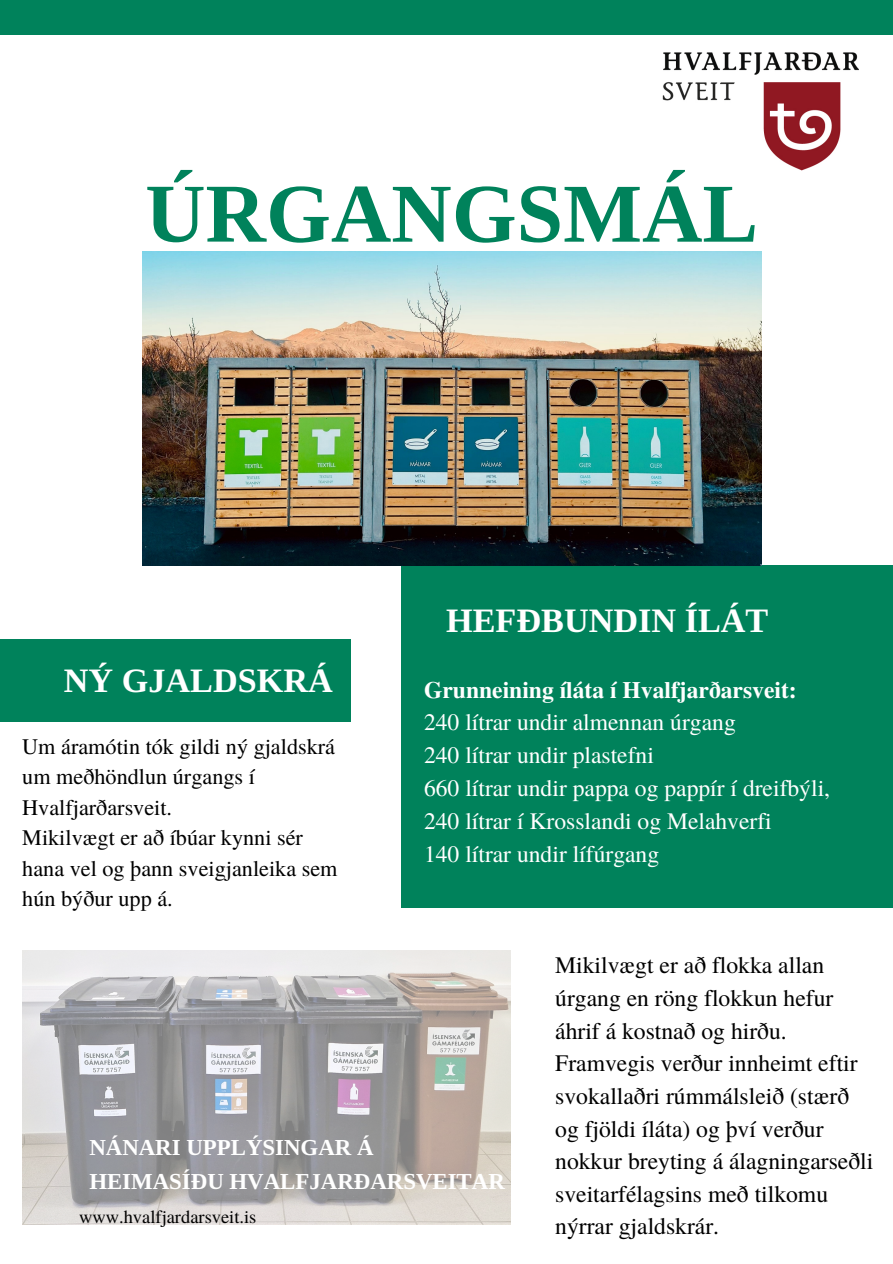
<style>
.page{position:relative;width:893px;height:1264px;background:#fff}
.page>*{position:absolute;margin:0;border:0;box-sizing:border-box;transform-origin:0 0}
.t1{font:700 83.55px "Libra Serif Modern";color:#00825b}
.t2{font:700 34.2px "Libra Serif Modern";color:#fff}
.t3{font:23.55px/32.7px "Te X Gyre Termes";color:#000}
.t4{font:23.55px/32.8px "Te X Gyre Termes";color:#fff}
.t5{font:700 22.8px/33.8px "Libra Serif Modern";color:#fff}
.t6{font:22.2px/30.3px "Te X Gyre Termes";color:#000}
.t7{font:18.45px "Te X Gyre Termes";color:#000}
.s1{font-weight:700}
</style>
<div class="page">
<div style="left:0;top:0;width:892px;height:35px;background:#00825b"></div>
<div style="left:402px;top:566px;width:490px;height:342px;background:#00825b"></div>
<div style="left:0;top:639px;width:350px;height:82px;background:#00825b"></div>
<img style="left:142px;top:252px;width:619px;height:313px">
<img style="left:22px;top:950px;width:489px;height:274px">
<img style="left:662px;top:52px;width:196px;height:119px">
<p class="t1" style="left:145px;top:166px;width:614px">ÚRGANGSMÁL</p>
<h2 class="t2" style="left:64px;top:661px;width:270px">NÝ GJALDSKRÁ</h2>
<h4 class="t6" style="left:22px;top:730px;width:317px">Um áramótin tók gildi ný gjaldskrá um meðhöndlun úrgangs í<br>Hvalfjarðarsveit.<br>Mikilvægt er að íbúar kynni sér hana vel og þann sveigjanleika sem hún býður upp á.</h4>
<h2 class="t2" style="left:446px;top:601px;width:323px">HEFÐBUNDIN ÍLÁT</h2>
<h4 class="t4" style="left:424px;top:672px;width:407px"><span class="s1">Grunneining íláta í Hvalfjarðarsveit:<br></span>240 lítrar undir almennan úrgang<br>240 lítrar undir plastefni<br>660 lítrar undir pappa og pappír í dreifbýli, 240 lítrar í Krosslandi og Melahverfi<br>140 lítrar undir lífúrgang</h4>
<h3 class="t5" style="left:89px;top:1130px;width:417px">NÁNARI UPPLÝSINGAR Á<br>HEIMASÍÐU HVALFJARÐARSVEITAR</h3>
<p class="t7" style="left:79px;top:1202px;width:179px">www.hvalfjardarsveit.is</p>
<p class="t3" style="left:555px;top:947px;width:319px">Mikilvægt er að flokka allan úrgang en röng flokkun hefur áhrif á kostnað og hirðu.<br>Framvegis verður innheimt eftir svokallaðri rúmmálsleið (stærð og fjöldi íláta) og því verður nokkur breyting á álagningarseðli sveitarfélagsins með tilkomu nýrrar gjaldskrár.</p>
</div>
